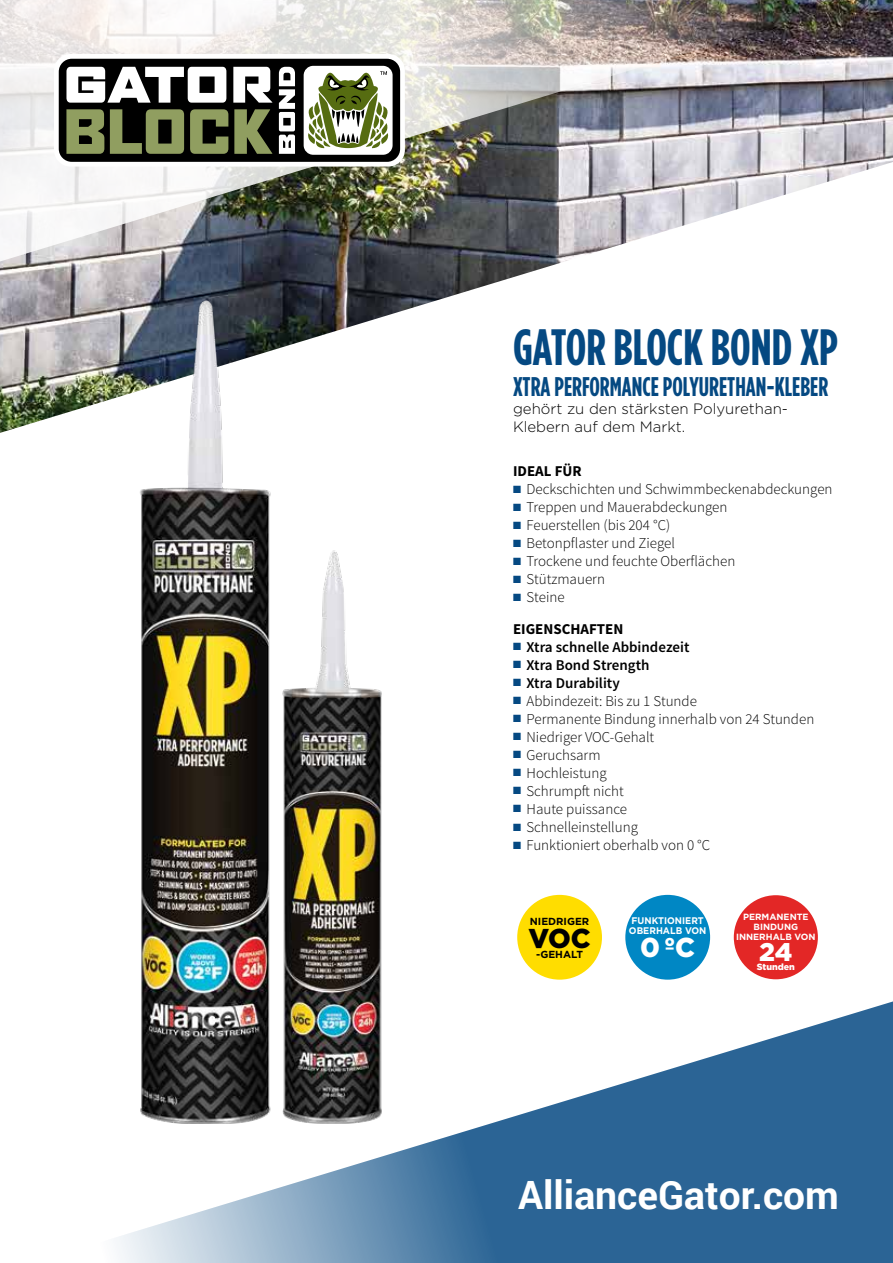
<style>
.page{position:relative;width:893px;height:1263px;background:#fff}
.page>*{position:absolute;margin:0;border:0;box-sizing:border-box;transform-origin:0 0}
.t1{font:700 51px "Gotham Condensed";color:#054982;scale:.96 1}
.t2{font:700 39px "Roboto";color:#fff}
.t3{font:900 27.3px "Gotham";color:#000}
.t4{font:900 27.3px "Gotham";color:#fff}
.t5{font:700 27px "Gotham Condensed";color:#054982;scale:.92 1}
.t6{font:900 25.5px "Gotham";color:#fff}
.t7{font:300 15px "Source Sans Pro";color:#000}
.t8{font:600 15px "Source Sans Pro";color:#000}
.t9{font:300 15px/18px "Gotham";color:#000}
.t10{font:700 15px/31.5px "Source Sans Pro";color:#000}
.t11{font:700 10.2px "Gotham";color:#000}
.t12{font:700 9.6px/10.2px "Gotham";color:#fff;scale:.95 1}
.t13{font:700 9px/10.2px "Gotham";color:#fff;text-align:center}
.t14{font:900 9px "Gotham";color:#fff}
.s1{color:#054982}
.s2{font-weight:300}
</style>
<div class="page">
<svg style="left:115px;top:1001px;width:778px;height:262px"></svg>
<img style="left:0;top:266px;width:550px;height:167px">
<img style="left:0;top:0;width:893px;height:266px">
<img style="left:136px;top:301px;width:248px;height:823px">
<div style="left:515px;top:893px;width:89px;height:88px;background:#fd0;border-radius:50%"></div>
<div style="left:513px;top:891px;width:93px;height:92px;border:4px solid #fff;border-radius:50%"></div>
<div style="left:623px;top:893px;width:89px;height:88px;background:#0087c4;border-radius:50%"></div>
<div style="left:622px;top:891px;width:92px;height:92px;border:4px solid #fff;border-radius:50%"></div>
<div style="left:732px;top:893px;width:88px;height:88px;background:#e32726;border-radius:50%"></div>
<div style="left:730px;top:891px;width:92px;height:92px;border:4px solid #fff;border-radius:50%"></div>
<div style="left:54px;top:54px;width:351px;height:113px;background:#fff;border-radius:17px"></div>
<div style="left:59px;top:59px;width:341px;height:103px;background:#000;border-radius:13px"></div>
<div style="left:304px;top:66px;width:89px;height:89px;background:#fff;border-radius:10px"></div>
<svg style="left:305px;top:67px;width:87px;height:81px"></svg>
<svg style="left:66px;top:109px;width:38px;height:45px;background:#798450"></svg>
<svg style="left:110px;top:109px;width:74px;height:45px"></svg>
<svg style="left:190px;top:109px;width:38px;height:45px"></svg>
<svg style="left:234px;top:109px;width:38px;height:45px"></svg>
<svg style="left:279px;top:67px;width:16px;height:87px"></svg>
<svg style="left:66px;top:67px;width:160px;height:36px"></svg>
<svg style="left:233px;top:67px;width:39px;height:36px"></svg>
<h1 class="t1" style="left:513px;top:319px;width:340px">GATOR BLOCK BOND XP</h1>
<h3 class="t5" style="left:513px;top:371px;width:344px">XTRA PERFORMANCE POLYURETHAN-KLEBER</h3>
<p class="t9" style="left:513px;top:399px;width:276px">gehört zu den stärksten Polyurethan-<br>Klebern auf dem Markt.</p>
<p class="t10" style="left:513px;top:456px;width:70px">IDEAL FÜR</p>
<p class="t7" style="left:513px;top:480px;width:321px"><span class="s1">■</span> Deckschichten und Schwimmbeckenabdeckungen</p>
<p class="t7" style="left:513px;top:498px;width:216px"><span class="s1">■</span> Treppen und Mauerabdeckungen</p>
<p class="t7" style="left:513px;top:516px;width:159px"><span class="s1">■</span> Feuerstellen (bis 204 °C)</p>
<p class="t7" style="left:513px;top:534px;width:163px"><span class="s1">■</span> Betonpflaster und Ziegel</p>
<p class="t7" style="left:513px;top:552px;width:224px"><span class="s1">■</span> Trockene und feuchte Oberflächen</p>
<p class="t7" style="left:513px;top:570px;width:94px"><span class="s1">■</span> Stützmauern</p>
<p class="t10" style="left:513px;top:582px;width:112px"><span class="s1">■</span> <span class="s2">Steine<br></span>EIGENSCHAFTEN</p>
<p class="t8" style="left:513px;top:637px;width:178px"><span class="s1">■</span> Xtra schnelle Abbindezeit</p>
<p class="t8" style="left:513px;top:655px;width:138px"><span class="s1">■</span> Xtra Bond Strength</p>
<p class="t8" style="left:513px;top:673px;width:108px"><span class="s1">■</span> Xtra Durability</p>
<p class="t7" style="left:513px;top:692px;width:185px"><span class="s1">■</span> Abbindezeit: Bis zu 1 Stunde</p>
<p class="t7" style="left:513px;top:710px;width:303px"><span class="s1">■</span> Permanente Bindung innerhalb von 24 Stunden</p>
<p class="t7" style="left:513px;top:728px;width:143px"><span class="s1">■</span> Niedriger VOC-Gehalt</p>
<p class="t7" style="left:513px;top:746px;width:89px"><span class="s1">■</span> Geruchsarm</p>
<p class="t7" style="left:513px;top:764px;width:95px"><span class="s1">■</span> Hochleistung</p>
<p class="t7" style="left:513px;top:782px;width:112px"><span class="s1">■</span> Schrumpft nicht</p>
<p class="t7" style="left:513px;top:800px;width:116px"><span class="s1">■</span> Haute puissance</p>
<p class="t7" style="left:513px;top:818px;width:127px"><span class="s1">■</span> Schnelleinstellung</p>
<p class="t7" style="left:513px;top:836px;width:199px"><span class="s1">■</span> Funktioniert oberhalb von 0 °C</p>
<p class="t11" style="left:530px;top:914px;width:61px">NIEDRIGER</p>
<h3 class="t3" style="left:528px;top:919px;width:64px">VOC</h3>
<p class="t11" style="left:536px;top:948px;width:48px">-GEHALT</p>
<p class="t12" style="left:629px;top:915px;width:83px">FUNKTIONIERT<br>OBERHALB VON</p>
<h3 class="t4" style="left:640px;top:929px;width:57px">0ºC</h3>
<p class="t13" style="left:736px;top:911px;width:81px">PERMANENTE<br>BINDUNG<br>INNERHALB VON</p>
<h3 class="t6" style="left:759px;top:934px;width:35px">24</h3>
<p class="t14" style="left:757px;top:961px;width:40px">Stunden</p>
<h2 class="t2" style="left:518px;top:1167px;width:322px">AllianceGator.com</h2>
</div>
